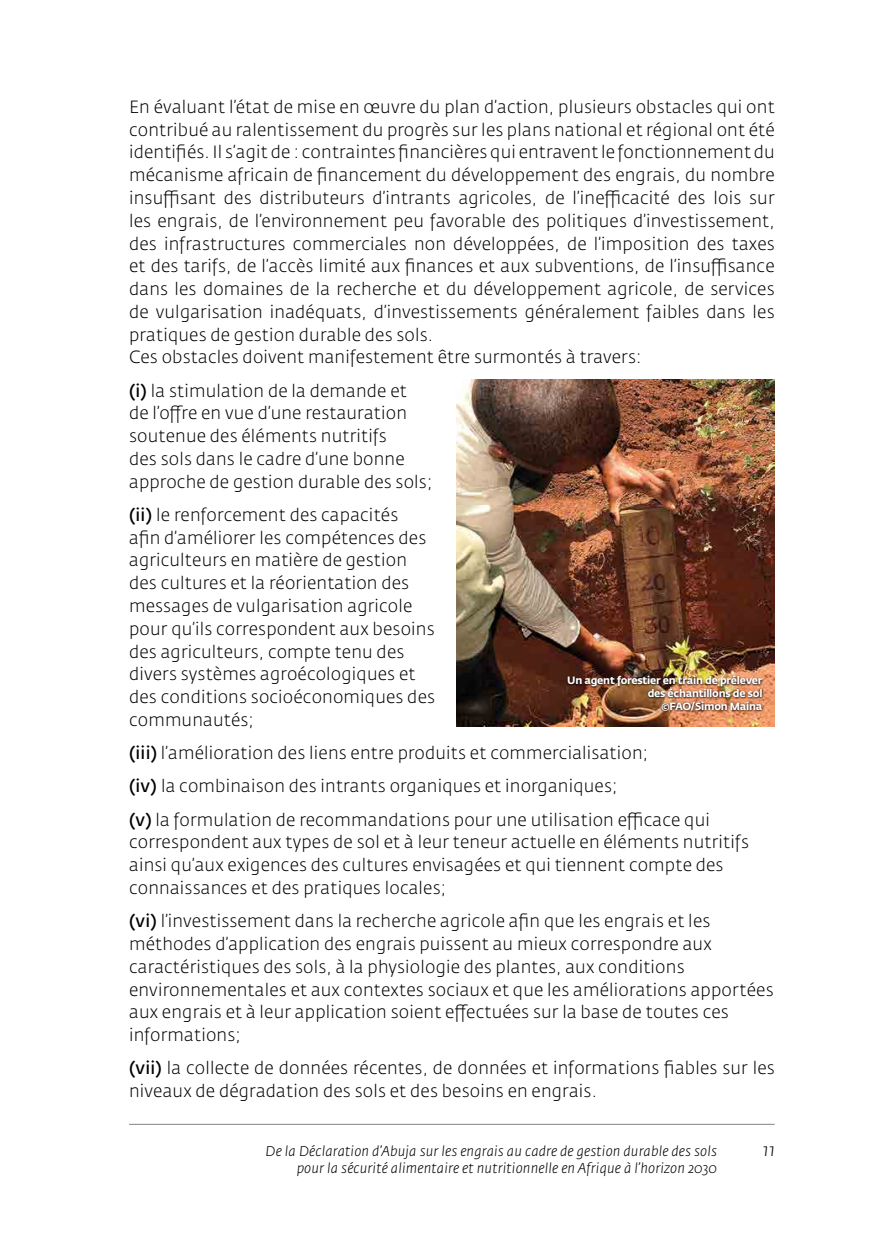
<style>
.page{position:relative;width:874px;height:1241px;background:#fff}
.page>*{position:absolute;margin:0;border:0;box-sizing:border-box;transform-origin:0 0}
.Text{font:300 17.5px/22.8px "Fedra Sans Std";letter-spacing:.01em;color:#000}
.t1{font:italic 300 17.5px "Fedra Sans Std";color:#000}
.t2{font:italic 300 14px "Fedra Sans Std";letter-spacing:.01em;color:#000}
.Text-2{font:700 10.5px/12.6px "Fedra Sans Std";letter-spacing:-.025em;color:#fff;text-align:right}
.s1{font-weight:400}
</style>
<div class="page">
<hr style="left:129px;top:1123px;width:645px;height:1px;background:#808285">
<img style="left:456px;top:379px;width:318px;height:347px">
<img style="left:566px;top:675px;width:198px;height:38px">
<p class="Text" style="left:129px;top:95px;width:646px;text-align:justify">En évaluant l’état de mise en œuvre du plan d’action, plusieurs obstacles qui ont contribué au ralentissement du progrès sur les plans national et régional ont été identifiés. Il s’agit de : contraintes financières qui entravent le fonctionnement du mécanisme africain de financement du développement des engrais, du nombre insuffisant des distributeurs d’intrants agricoles, de l’inefficacité des lois sur les engrais, de l’environnement peu favorable des politiques d’investissement, des infrastructures commerciales non développées, de l’imposition des taxes et des tarifs, de l’accès limité aux finances et aux subventions, de l’insuffisance dans les domaines de la recherche et du développement agricole, de services de vulgarisation inadéquats, d’investissements généralement faibles dans les pratiques de gestion durable des sols.</p>
<p class="Text" style="left:129px;top:346px;width:513px">Ces obstacles doivent manifestement être surmontés à travers:</p>
<p class="Text" style="left:129px;top:379px;width:304px"><span class="s1">(i)</span> la stimulation de la demande et<br>de l’offre en vue d’une restauration soutenue des éléments nutritifs<br>des sols dans le cadre d’une bonne approche de gestion durable des sols;</p>
<p class="Text" style="left:129px;top:503px;width:307px"><span class="s1">(ii)</span> le renforcement des capacités<br>afin d’améliorer les compétences des agriculteurs en matière de gestion des cultures et la réorientation des messages de vulgarisation agricole pour qu’ils correspondent aux besoins des agriculteurs, compte tenu des divers systèmes agroécologiques et des conditions socioéconomiques des communautés;</p>
<p class="Text" style="left:129px;top:741px;width:520px"><span class="s1">(iii)</span> l’amélioration des liens entre produits et commercialisation;</p>
<p class="Text" style="left:129px;top:774px;width:489px"><span class="s1">(iv)</span> la combinaison des intrants organiques et inorganiques;</p>
<p class="Text" style="left:129px;top:808px;width:621px"><span class="s1">(v)</span> la formulation de recommandations pour une utilisation efficace qui correspondent aux types de sol et à leur teneur actuelle en éléments nutritifs ainsi qu’aux exigences des cultures envisagées et qui tiennent compte des connaissances et des pratiques locales;</p>
<p class="Text" style="left:129px;top:909px;width:645px"><span class="s1">(vi)</span> l’investissement dans la recherche agricole afin que les engrais et les méthodes d’application des engrais puissent au mieux correspondre aux caractéristiques des sols, à la physiologie des plantes, aux conditions environnementales et aux contextes sociaux et que les améliorations apportées aux engrais et à leur application soient effectuées sur la base de toutes ces informations;</p>
<p class="Text" style="left:129px;top:1056px;width:646px"><span class="s1">(vii)</span> la collecte de données récentes, de données et informations fiables sur les niveaux de dégradation des sols et des besoins en engrais.</p>
<p class="Text-2" style="left:567px;top:674px;width:197px">Un agent forestier en train de prélever des échantillons de sol</p>
<p class="Text-2" style="left:660px;top:699px;width:103px">©FAO/Simon Maina</p>
<p class="t2" style="left:265px;top:1141px;width:453px">De la Déclaration d’Abuja sur les engrais au cadre de gestion durable des sols</p>
<p class="t1" style="left:762px;top:1138px;width:13px">11</p>
<p class="t2" style="left:296px;top:1159px;width:421px">pour la sécurité alimentaire et nutritionnelle en Afrique à l’horizon 2030</p>
</div>
